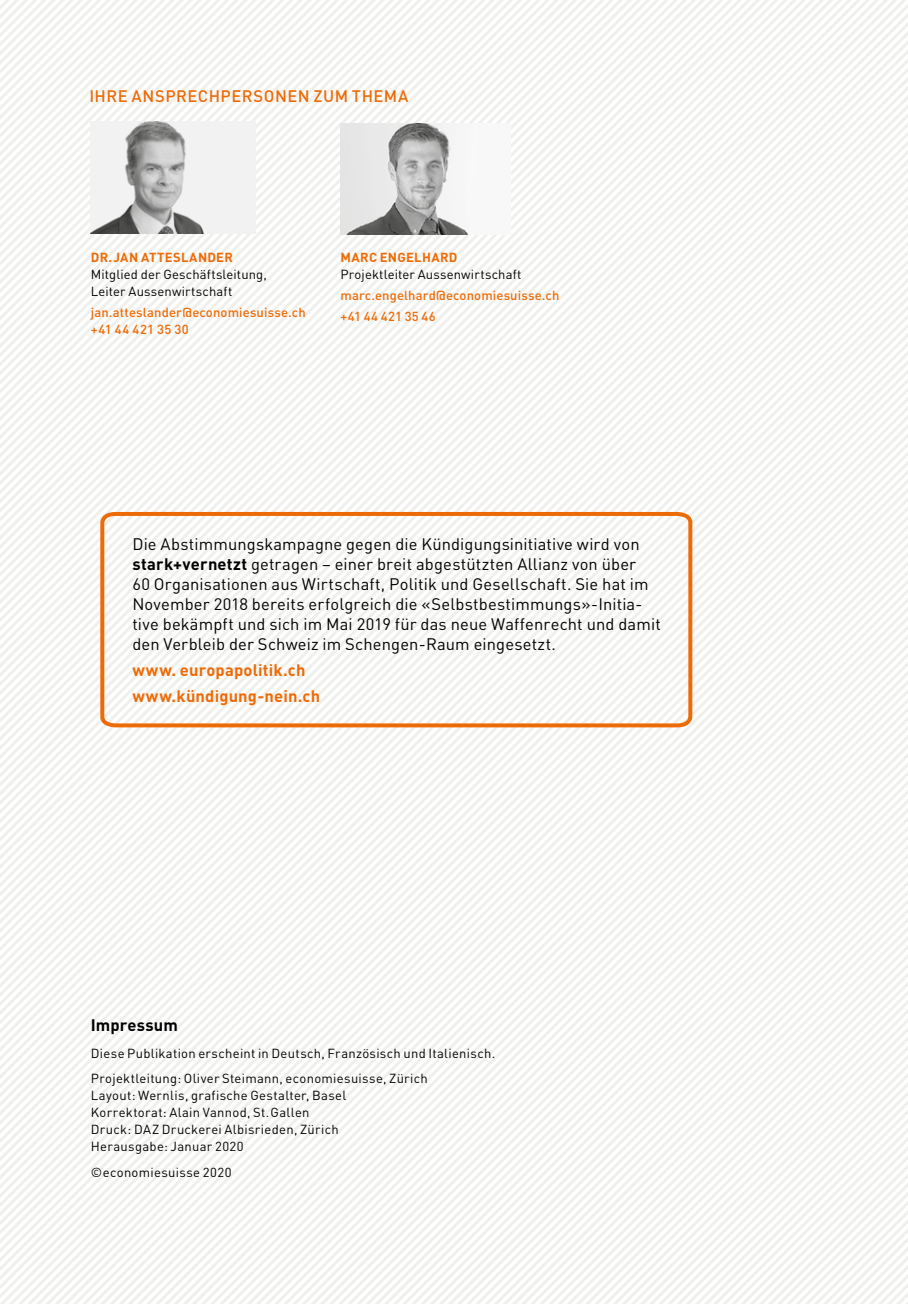
<style>
.page{position:relative;width:908px;height:1304px;background:#fff}
.page>*{position:absolute;margin:0;border:0;box-sizing:border-box;transform-origin:0 0}
.t1{font:16.4px/20px "DIN";letter-spacing:.01em;color:#000}
.t2{font:700 16.4px/25.6px "DIN";letter-spacing:.01em;color:#ed6b06}
.t3{font:500 16.4px "DIN";letter-spacing:.03em;color:#ed6b06}
.t4{font:700 16.4px "DIN";letter-spacing:.01em;color:#000}
.t5{font:13px/17px "DIN";letter-spacing:.025em;color:#000}
.t6{font:500 13px/17px "DIN";letter-spacing:.01em;color:#ed6b06}
.t7{font:700 13px "DIN";letter-spacing:.02em;color:#ed6b06}
.s1{font-weight:700}
</style>
<div class="page">
<svg style="left:0;top:0;width:635px;height:728px"></svg>
<img style="left:91px;top:122px;width:164px;height:111px">
<svg style="left:98px;top:510px;width:596px;height:219px"></svg>
<img style="left:340px;top:123px;width:170px;height:111px">
<p class="t3" style="left:89px;top:86px;width:320px">IHRE ANSPRECHPERSONEN ZUM THEMA</p>
<p class="t7" style="left:91px;top:248px;width:143px">DR.JAN ATTESLANDER</p>
<p class="t5" style="left:91px;top:265px;width:177px">Mitglied der Geschäftsleitung,<br>Leiter Aussenwirtschaft</p>
<p class="t6" style="left:91px;top:303px;width:216px">jan.atteslander@economiesuisse.ch +41 44 421 35 30</p>
<p class="t7" style="left:340px;top:248px;width:118px">MARC ENGELHARD</p>
<p class="t5" style="left:340px;top:265px;width:182px">Projektleiter Aussenwirtschaft</p>
<p class="t6" style="left:340px;top:284px;width:220px;line-height:21.2px">marc.engelhard@economiesuisse.ch +41 44 421 35 46</p>
<p class="t1" style="left:132px;top:534px;width:529px">Die Abstimmungskampagne gegen die Kündigungsinitiative wird von <span class="s1">stark+vernetzt</span> getragen – einer breit abgestützten Allianz von über<br>60 Organisationen aus Wirtschaft, Politik und Gesellschaft. Sie hat im November 2018 bereits erfolgreich die «Selbstbestimmungs»-Initia&shy;tive bekämpft und sich im Mai 2019 für das neue Waffenrecht und damit den Verbleib der Schweiz im Schengen-Raum eingesetzt.</p>
<p class="t2" style="left:132px;top:657px;width:189px">www. europapolitik.ch www.kündigung-nein.ch</p>
<p class="t4" style="left:91px;top:1014px;width:89px">Impressum</p>
<p class="t5" style="left:91px;top:1040px;width:406px;line-height:25.6px">Diese Publikation erscheint in Deutsch, Französisch und Italienisch.<br>Projektleitung: Oliver Steimann, economiesuisse, Zürich</p>
<p class="t5" style="left:91px;top:1086px;width:257px">Layout: Wernlis, grafische Gestalter, Basel Korrektorat: Alain Vannod, St.Gallen Druck: DAZ Druckerei Albisrieden, Zürich Herausgabe: Januar 2020</p>
<p class="t5" style="left:91px;top:1163px;width:142px">©economiesuisse 2020</p>
</div>
